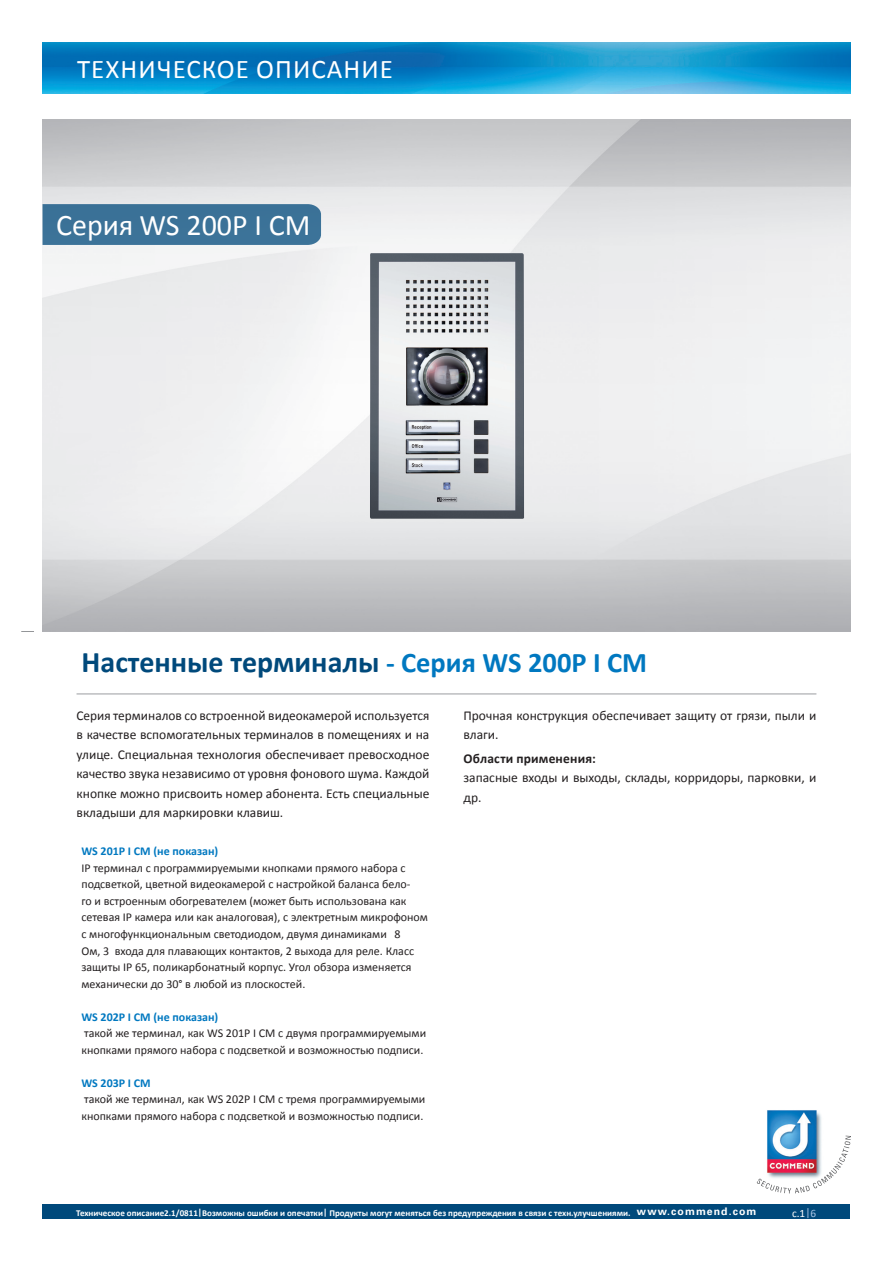
<style>
.page{position:relative;width:893px;height:1263px;background:#fff}
.page>*{position:absolute;margin:0;border:0;box-sizing:border-box;transform-origin:0 0}
.t1{font:700 30px "Calibri";color:#00497b}
.t2{font:30px "Calibri";color:#fff}
.t3{font:27px "Calibri";letter-spacing:.04em;color:#fff}
.t4{font:13.5px/19.5px "Calibri";color:#231f20}
.t5{font:700 13.5px "Calibri";letter-spacing:.015em;color:#231f20}
.t6{font:12px/16.5px "Calibri";color:#231f20}
.t7{font:700 12px "Calibri";color:#0078c0}
.t8{font:11.25px "Calibri";color:#fff}
.t9{font:700 9px "Calibri";color:#fff}
.s1{font-size:28.5px;color:#0078c0}
.s2{font-family:"Univers Com 65";font-size:10.5px}
.s3{color:#adc7e7}
</style>
<div class="page">
<img style="left:43px;top:43px;width:807px;height:51px">
<hr style="left:77px;top:693px;width:739px;height:2px;background:#bcbdc0">
<div style="left:43px;top:1204px;width:807px;height:15px;background:#00497b"></div>
<img style="left:767px;top:1110px;width:55px;height:26px">
<svg style="left:756px;top:1136px;width:94px;height:57px"></svg>
<div style="left:43px;top:204px;width:278px;height:41px;background:#3b7298"></div>
<img style="left:370px;top:253px;width:154px;height:266px">
<svg style="left:21px;top:631px;width:13px;height:1px"></svg>
<h2 class="t3" style="left:77px;top:52px;width:317px">Техническое описание</h2>
<h1 class="t2" style="left:56px;top:206px;width:256px">Серия WS 200P I CM</h1>
<h1 class="t1" style="left:82px;top:643px;width:567px">Настенные терминалы <span class="s1">- Серия WS 200P I CM</span></h1>
<p class="t4" style="left:77px;top:705px;width:354px;text-align:justify">Серия терминалов со встроенной видеокамерой используется в качестве вспомогательных терминалов в помещениях и на улице. Специальная технология обеспечивает превосходное качество звука независимо от уровня фонового шума. Каждой кнопке можно присвоить номер абонента. Есть специальные вкладыши для маркировки клавиш.</p>
<p class="t4" style="left:463px;top:705px;width:354px">Прочная конструкция обеспечивает защиту от грязи, пыли и влаги.</p>
<p class="t5" style="left:463px;top:750px;width:134px">Области применения:</p>
<p class="t4" style="left:463px;top:768px;width:354px">запасные входы и выходы, склады, корридоры, парковки, и др.</p>
<p class="t7" style="left:81px;top:844px;width:138px">WS 201P I CM (не показан)</p>
<p class="t6" style="left:81px;top:860px;width:348px">IP терминал с программируемыми кнопками прямого набора с подсветкой, цветной видеокамерой с настройкой баланса бело-<br>го и встроенным обогревателем (может быть использована как сетевая IP камера или как аналоговая), с электретным микрофоном с многофункциональным светодиодом, двумя динамиками 8<br>Ом, 3 входа для плавающих контактов, 2 выхода для реле. Класс защиты IP 65, поликарбонатный корпус. Угол обзора изменяется механически до 30° в любой из плоскостей.</p>
<p class="t7" style="left:81px;top:1009px;width:138px">WS 202P I CM (не показан)</p>
<p class="t6" style="left:81px;top:1025px;width:346px">такой же терминал, как WS 201P I CM с двумя программируемыми кнопками прямого набора с подсветкой и возможностью подписи.</p>
<p class="t7" style="left:81px;top:1075px;width:71px">WS 203P I CM</p>
<p class="t6" style="left:81px;top:1091px;width:345px">такой же терминал, как WS 202P I CM с тремя программируемыми кнопками прямого набора с подсветкой и возможностью подписи.</p>
<p class="t9" style="left:76px;top:1207px;width:682px">Техническое описание2.1/0811|Возможны ошибки и опечатки| Продукты могут меняться без предупреждения в связи с техн.улучшениями. <span class="s2">www.commend.com</span></p>
<p class="t8" style="left:792px;top:1206px;width:26px">с.1<span class="s3">|6</span></p>
</div>
